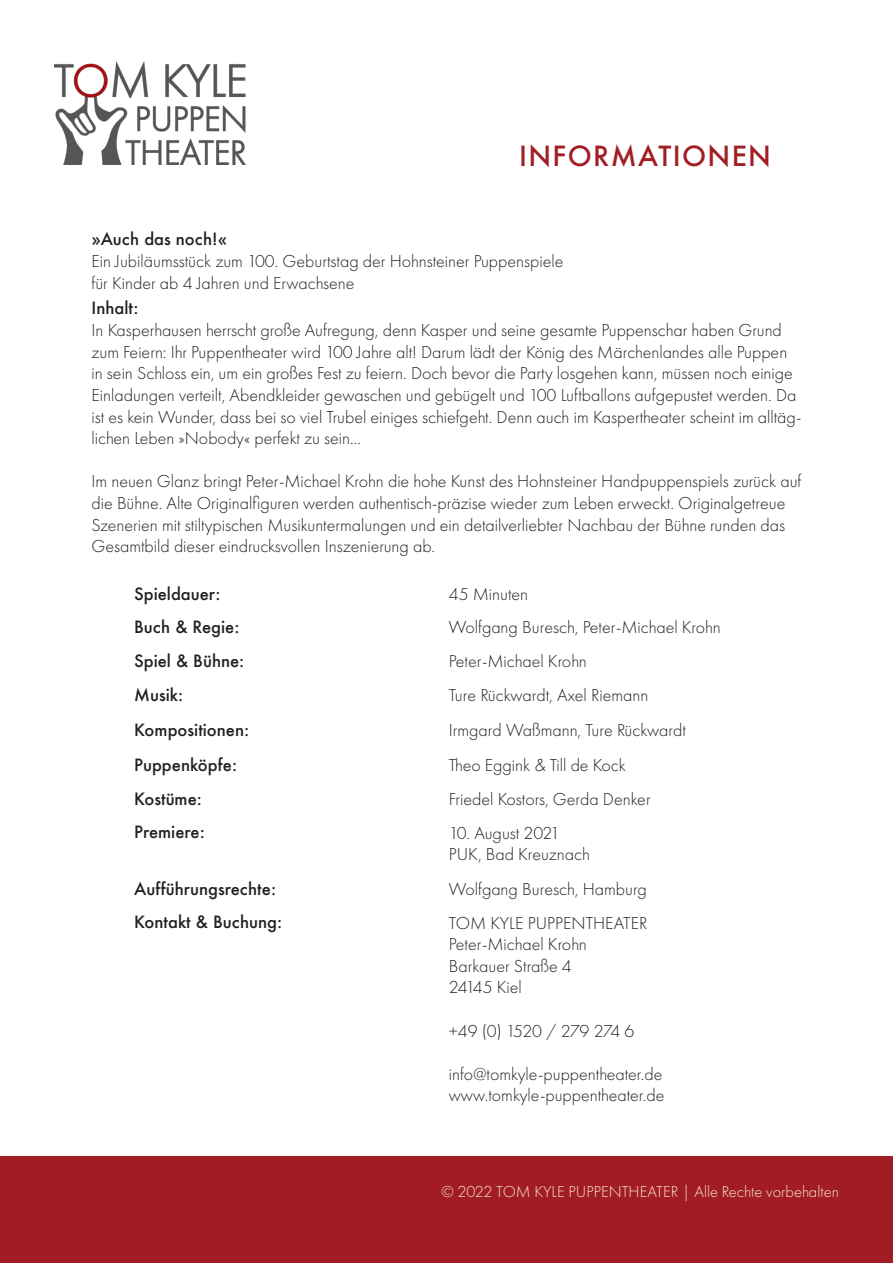
<style>
.page{position:relative;width:893px;height:1263px;background:#fff}
.page>*{position:absolute;margin:0;border:0;box-sizing:border-box;transform-origin:0 0}
.t1{font:500 27px "Futura";letter-spacing:.05em;color:#a11e24}
.t2{font:300 18px/21.6px "Futura PT";color:#231f20}
.t3{font:300 18px "Futura PT";letter-spacing:-.025em;color:#231f20}
.t4{font:500 16.5px "Futura";color:#231f20}
.t5{font:300 16.5px "Futura PT";color:#f7e7ce}
</style>
<div class="page">
<div style="left:0;top:1157px;width:893px;height:106px;background:#a11d23"></div>
<img style="left:54px;top:61px;width:191px;height:103px">
<p class="t4" style="left:92px;top:228px;width:137px">»Auch das noch!«</p>
<p class="t1" style="left:519px;top:137px;width:253px">INFORMATIONEN</p>
<p class="t2" style="left:92px;top:251px;width:473px">Ein Jubiläumsstück zum 100. Geburtstag der Hohnsteiner Puppenspiele</p>
<p class="t2" style="left:92px;top:272px;width:265px">für Kinder ab 4 Jahren und Erwachsene</p>
<p class="t4" style="left:92px;top:297px;width:49px">Inhalt:</p>
<p class="t2" style="left:92px;top:320px;width:711px">In Kasperhausen herrscht große Aufregung, denn Kasper und seine gesamte Puppenschar haben Grund zum Feiern: Ihr Puppentheater wird 100 Jahre alt! Darum lädt der König des Märchenlandes alle Puppen in sein Schloss ein, um ein großes Fest zu feiern. Doch bevor die Party losgehen kann, müssen noch einige Einladungen verteilt, Abendkleider gewaschen und gebügelt und 100 Luftballons aufgepustet werden. Da ist es kein Wunder, dass bei so viel Trubel einiges schiefgeht. Denn auch im Kaspertheater scheint im alltäg&shy;lichen Leben »Nobody« perfekt zu sein…</p>
<p class="t2" style="left:92px;top:471px;width:711px">Im neuen Glanz bringt Peter-Michael Krohn die hohe Kunst des Hohnsteiner Handpuppenspiels zurück auf die Bühne. Alte Originalfiguren werden authentisch-präzise wieder zum Leben erweckt. Originalgetreue Szenerien mit stiltypischen Musikuntermalungen und ein detailverliebter Nachbau der Bühne runden das Gesamtbild dieser eindrucksvollen Inszenierung ab.</p>
<p class="t4" style="left:134px;top:582px;width:88px">Spieldauer:</p>
<p class="t4" style="left:134px;top:616px;width:107px">Buch &amp; Regie:</p>
<p class="t2" style="left:449px;top:583px;width:81px">45 Minuten</p>
<p class="t2" style="left:449px;top:617px;width:273px">Wolfgang Buresch, Peter-Michael Krohn</p>
<p class="t2" style="left:449px;top:650px;width:140px">Peter-Michael Krohn</p>
<p class="t2" style="left:449px;top:684px;width:201px">Ture Rückwardt, Axel Riemann</p>
<p class="t4" style="left:134px;top:649px;width:112px">Spiel &amp; Bühne:</p>
<p class="t4" style="left:134px;top:683px;width:50px">Musik:</p>
<p class="t4" style="left:134px;top:718px;width:117px">Kompositionen:</p>
<p class="t4" style="left:134px;top:754px;width:104px">Puppenköpfe:</p>
<p class="t2" style="left:449px;top:719px;width:239px">Irmgard Waßmann, Ture Rückwardt</p>
<p class="t2" style="left:449px;top:754px;width:179px">Theo Eggink &amp; Till de Kock</p>
<p class="t4" style="left:134px;top:787px;width:69px">Kostüme:</p>
<p class="t2" style="left:449px;top:788px;width:203px">Friedel Kostors, Gerda Denker</p>
<p class="t4" style="left:134px;top:821px;width:72px">Premiere:</p>
<p class="t4" style="left:134px;top:877px;width:144px">Aufführungsrechte:</p>
<p class="t4" style="left:134px;top:911px;width:149px">Kontakt &amp; Buchung:</p>
<p class="t2" style="left:449px;top:822px;width:113px">10. August 2021</p>
<p class="t2" style="left:449px;top:843px;width:143px">PUK, Bad Kreuznach</p>
<p class="t2" style="left:449px;top:878px;width:200px">Wolfgang Buresch, Hamburg</p>
<p class="t2" style="left:449px;top:912px;width:200px">TOM KYLE PUPPENTHEATER</p>
<p class="t2" style="left:449px;top:933px;width:140px">Peter-Michael Krohn</p>
<p class="t2" style="left:449px;top:955px;width:124px">Barkauer Straße 4</p>
<p class="t2" style="left:449px;top:977px;width:74px">24145 Kiel</p>
<p class="t3" style="left:449px;top:1020px;width:187px">+49 (0) 1520 / 279 274 6</p>
<p class="t2" style="left:449px;top:1063px;width:215px">info@tomkyle-puppentheater.de</p>
<p class="t2" style="left:449px;top:1085px;width:217px">www.tomkyle-puppentheater.de</p>
<p class="t5" style="left:441px;top:1182px;width:399px">© 2022 TOM KYLE PUPPENTHEATER | Alle Rechte vorbehalten</p>
</div>
